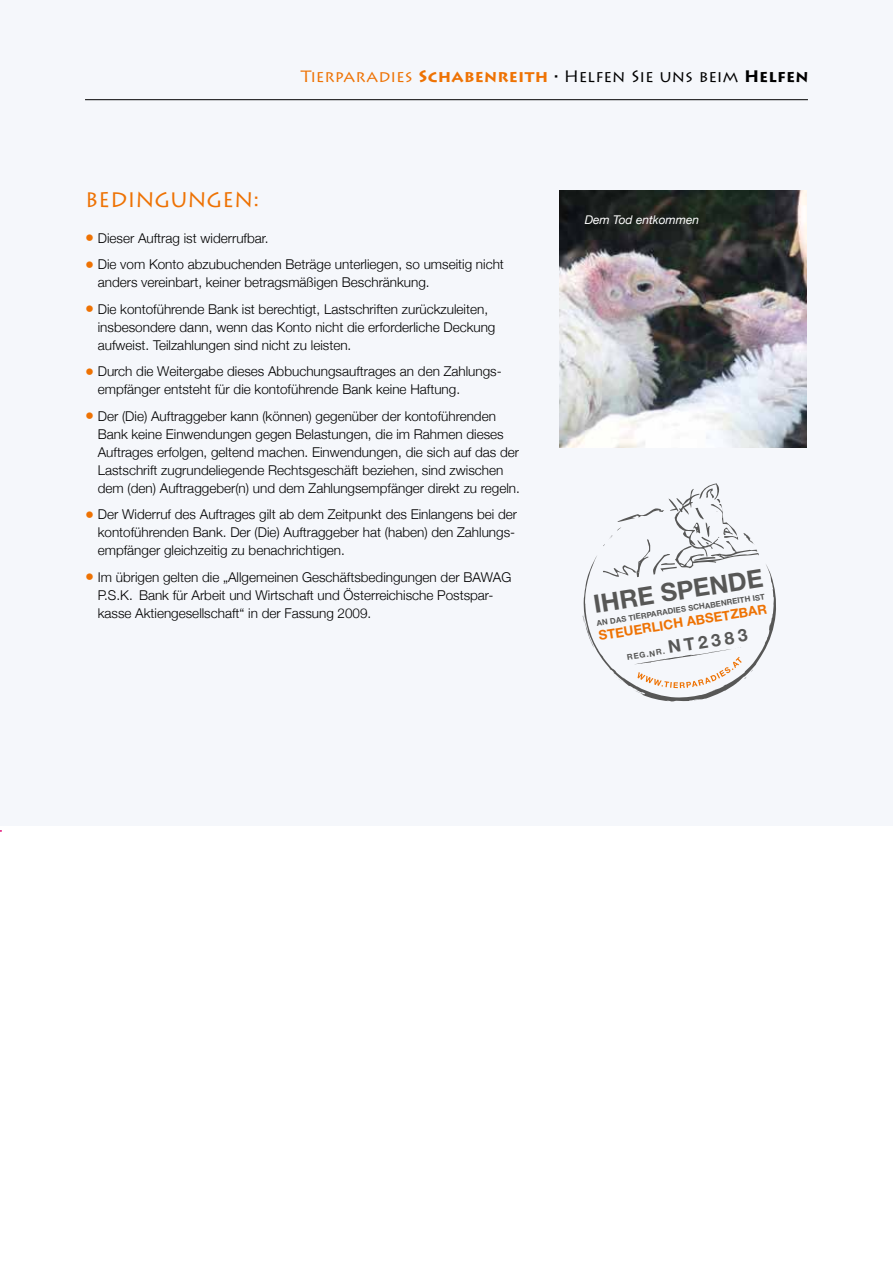
<style>
.page{position:relative;width:893px;height:1263px;background:#fff}
.page>*{position:absolute;margin:0;border:0;box-sizing:border-box;transform-origin:0 0}
.t1{font:700 25.2px "Helvetica Neue";color:#575756}
.t2{font:21px "Lithos Pro";color:#ee7203}
.t3{font:16.5px "Lithos Pro";letter-spacing:-.01em;color:#000}
.t4{font:300 13.5px/18px "Helvetica Neue";color:#000}
.t5{font:700 13.2px "Helvetica Neue";color:#ee7203}
.t6{font:italic 12px "Helvetica Neue";color:#fff}
.t7{font:700 7.95px "Helvetica Neue";color:#575756}
.t8{font:700 7.8px "Helvetica Neue";color:#575756}
.s1{color:#ee7203}
.s2{font-weight:700;color:#ee7203}
.s3{font-weight:700}
.s4{font-size:18px;color:#ee7203}
.s5{font-size:17.4px}
</style>
<div class="page">
<div style="left:0;top:0;width:893px;height:826px;background:#f5f7fb"></div>
<hr style="left:85px;top:99px;width:723px;height:1px;background:#000">
<svg style="left:583px;top:483px;width:193px;height:218px"></svg>
<img style="left:559px;top:191px;width:247px;height:257px">
<p class="t3" style="left:301px;top:67px;width:509px"><span class="s1">Tierparadies</span> <span class="s2">Schabenreith</span> <span class="s3">·</span> Helfen Sie uns beim <span class="s3">Helfen</span></p>
<h2 class="t2" style="left:85px;top:188px;width:176px">BEDINGUNGEN:</h2>
<p class="t4" style="left:85px;top:229px;width:185px"><span class="s4">•</span> Dieser Auftrag ist widerrufbar.</p>
<p class="t4" style="left:98px;top:256px;width:408px;text-indent:-13px"><span class="s4">•</span> Die vom Konto abzubuchenden Beträge unterliegen, so umseitig nicht anders vereinbart, keiner betragsmäßigen Beschränkung.</p>
<p class="t4" style="left:98px;top:300px;width:399px;text-indent:-13px"><span class="s4">•</span> Die kontoführende Bank ist berechtigt, Lastschriften zurückzuleiten, insbesondere dann, wenn das Konto nicht die erforderliche Deckung aufweist. Teilzahlungen sind nicht zu leisten.</p>
<p class="t4" style="left:98px;top:363px;width:405px;text-indent:-13px"><span class="s4">•</span> Durch die Weitergabe dieses Abbuchungsauftrages an den Zahlungs&shy;empfänger entsteht für die kontoführende Bank keine Haftung.</p>
<p class="t4" style="left:98px;top:407px;width:424px;text-indent:-13px"><span class="s4">•</span> Der (Die) Auftraggeber kann (können) gegenüber der kontoführenden Bank keine Einwendungen gegen Belastungen, die im Rahmen dieses Auftrages erfolgen, geltend machen. Einwendungen, die sich auf das der Lastschrift zugrundeliegende Rechtsgeschäft beziehen, sind zwischen dem (den) Auftraggeber(n) und dem Zahlungsempfänger direkt zu regeln.</p>
<p class="t4" style="left:98px;top:506px;width:421px;text-indent:-13px"><span class="s4">•</span> Der Widerruf des Auftrages gilt ab dem Zeitpunkt des Einlangens bei der kontoführenden Bank. Der (Die) Auftraggeber hat (haben) den Zahlungs&shy;empfänger gleichzeitig zu benachrichtigen.</p>
<p class="t4" style="left:98px;top:568px;width:415px;text-indent:-13px"><span class="s4">•</span> Im übrigen gelten die „Allgemeinen Geschäftsbedingungen der BAWAG<br>P.S.K. Bank für Arbeit und Wirtschaft und Österreichische Postspar&shy;kasse Aktiengesellschaft“ in der Fassung 2009.</p>
<h1 class="t1" style="left:591px;top:590px;width:173px;rotate:-9deg">IHRE SPENDE</h1>
<p class="t6" style="left:585px;top:216px;width:116px">Dem Tod entkommen</p>
<p class="t8" style="left:596px;top:618px;width:172px;rotate:-9deg">AN DAS TIERPARADIES SCHABENREITH IST</p>
<p class="t5" style="left:597px;top:628px;width:172px;rotate:-9deg">STEUERLICH ABSETZBAR</p>
<p class="t7" style="left:626px;top:653px;width:124px;rotate:-9deg">REG.NR. <span class="s5">NT2383</span></p>
</div>
